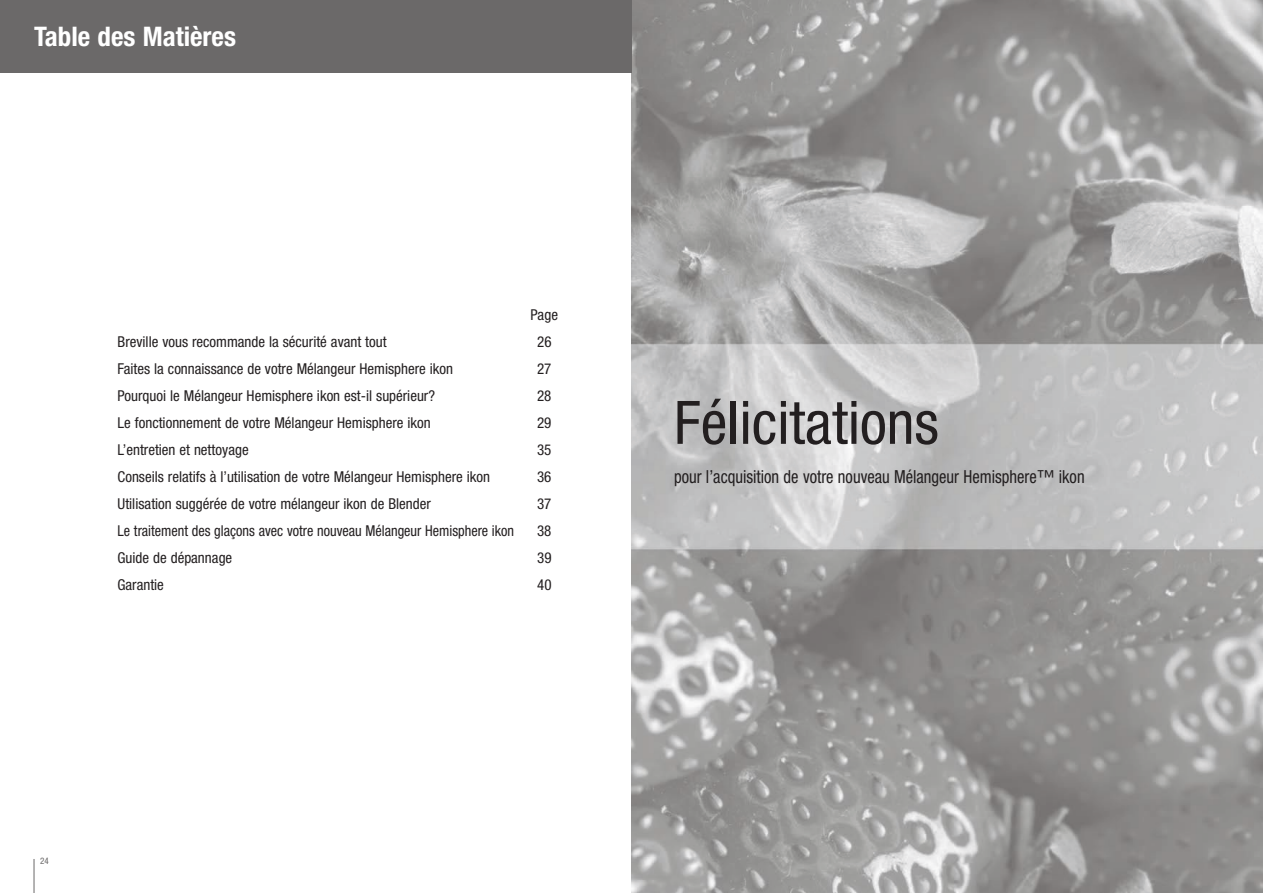
<style>
.page{position:relative;width:1263px;height:893px;background:#fff}
.page>*{position:absolute;margin:0;border:0;box-sizing:border-box;transform-origin:0 0}
.t1{font:condensed 60px "Helvetica Neue";color:#231f20}
.t2{font:700 condensed 27px "Helvetica Neue";color:#fff}
.t3{font:condensed 18px "Helvetica Neue";color:#231f20;scale:.92 1}
.t4{font:condensed 15px "Helvetica Neue";color:#231f20}
.t5{font:condensed 15px "Helvetica Neue";color:#231f20;scale:.95 1}
.t6{font:condensed 9px "Helvetica Neue";color:#6b6969}
</style>
<div class="page">
<img style="left:631px;top:0;width:632px;height:893px">
<div style="left:0;top:0;width:631px;height:72px;background:#6b6969"></div>
<hr style="left:34px;top:859px;width:1px;height:34px;background:#6b6969">
<h2 class="t2" style="left:34px;top:27px;width:204px">Table des Matières</h2>
<p class="t4" style="left:531px;top:309px;width:29px">Page</p>
<p class="t4" style="left:118px;top:336px;width:271px">Breville vous recommande la sécurité avant tout</p>
<p class="t4" style="left:537px;top:336px;width:16px">26</p>
<p class="t4" style="left:118px;top:363px;width:337px">Faites la connaissance de votre Mélangeur Hemisphere ikon</p>
<p class="t4" style="left:537px;top:363px;width:16px">27</p>
<p class="t4" style="left:118px;top:390px;width:319px">Pourquoi le Mélangeur Hemisphere ikon est-il supérieur?</p>
<p class="t4" style="left:537px;top:390px;width:16px">28</p>
<p class="t4" style="left:118px;top:417px;width:315px">Le fonctionnement de votre Mélangeur Hemisphere ikon</p>
<p class="t4" style="left:537px;top:417px;width:16px">29</p>
<p class="t4" style="left:118px;top:444px;width:133px">L’entretien et nettoyage</p>
<p class="t4" style="left:537px;top:444px;width:16px">35</p>
<p class="t4" style="left:118px;top:471px;width:374px">Conseils relatifs à l’utilisation de votre Mélangeur Hemisphere ikon</p>
<p class="t4" style="left:537px;top:471px;width:16px">36</p>
<p class="t4" style="left:118px;top:498px;width:315px">Utilisation suggérée de votre mélangeur ikon de Blender</p>
<p class="t4" style="left:537px;top:498px;width:16px">37</p>
<p class="t5" style="left:118px;top:525px;width:419px">Le traitement des glaçons avec votre nouveau Mélangeur Hemisphere ikon</p>
<p class="t4" style="left:537px;top:525px;width:16px">38</p>
<p class="t4" style="left:118px;top:552px;width:116px">Guide de dépannage</p>
<p class="t4" style="left:537px;top:552px;width:16px">39</p>
<p class="t4" style="left:118px;top:579px;width:48px">Garantie</p>
<p class="t4" style="left:537px;top:579px;width:16px">40</p>
<p class="t6" style="left:40px;top:857px;width:10px">24</p>
<h1 class="t1" style="left:674px;top:401px;width:266px">Félicitations</h1>
<p class="t3" style="left:674px;top:470px;width:448px">pour l’acquisition de votre nouveau Mélangeur Hemisphere™ ikon</p>
</div>
